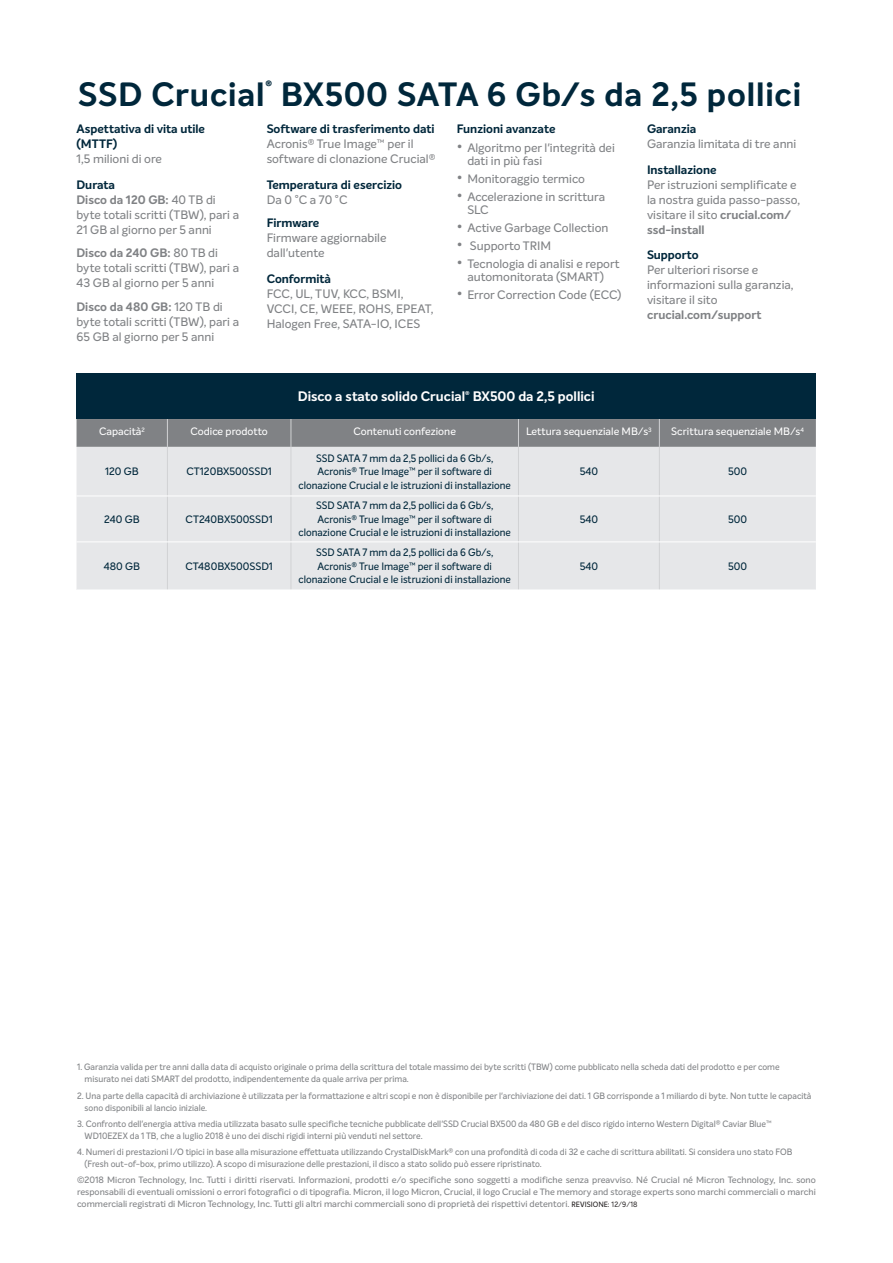
<style>
.page{position:relative;width:893px;height:1263px;background:#fff}
.page>*{position:absolute;margin:0;border:0;box-sizing:border-box;transform-origin:0 0}
.t1{font:700 33px "Intelo";letter-spacing:.025em;color:#00273b}
.Table_Header{font:700 13.5px "Intelo Alt";color:#fff}
.t2{font:500 12px/15px "Intelo Alt";color:#808285}
.none{font:700 12px/15px "Intelo Alt";color:#00273b}
.t3{font:800 11.4px "Intelo";color:#00273b}
.none-2{font:500 10.5px/13.5px "Intelo Alt";color:#00273b;text-align:center;scale:.95 1}
.none-3{font:500 10.5px "Intelo Alt";color:#fff}
.none-4{font:500 10.5px "Intelo Alt";color:#00273b}
.Legal{font:500 9px/12px "Intelo Alt";color:#808285;scale:.95 1}
.Legal-2{font:500 9px/12px "Intelo Alt";color:#808285;text-align:justify}
.s1{font-weight:500;color:#808285}
.s2{font-weight:700;color:#00273b}
.s3{font-weight:700}
.s4{font-size:15px}
.s5{font-family:"Intelo";font-size:7.5px;color:#231f20}
.s6{font-family:"Intelo";font-weight:400;font-size:7.5px;color:#231f20}
</style>
<div class="page">
<div style="left:77px;top:374px;width:739px;height:45px;background:#00273b"></div>
<div style="left:77px;top:447px;width:739px;height:143px;background:#e6e7e9"></div>
<div style="left:77px;top:419px;width:739px;height:28px;background:#808285"></div>
<hr style="left:167px;top:447px;width:1px;height:49px;background:#d1d2d4">
<hr style="left:291px;top:447px;width:1px;height:49px;background:#d1d2d4">
<hr style="left:518px;top:447px;width:1px;height:49px;background:#d1d2d4">
<hr style="left:659px;top:447px;width:1px;height:49px;background:#d1d2d4">
<hr style="left:167px;top:496px;width:1px;height:45px;background:#d1d2d4">
<hr style="left:291px;top:496px;width:1px;height:45px;background:#d1d2d4">
<hr style="left:518px;top:496px;width:1px;height:45px;background:#d1d2d4">
<hr style="left:659px;top:496px;width:1px;height:45px;background:#d1d2d4">
<hr style="left:167px;top:542px;width:1px;height:48px;background:#d1d2d4">
<hr style="left:291px;top:542px;width:1px;height:48px;background:#d1d2d4">
<hr style="left:518px;top:542px;width:1px;height:48px;background:#d1d2d4">
<hr style="left:659px;top:542px;width:1px;height:48px;background:#d1d2d4">
<hr style="left:77px;top:496px;width:90px;height:1px;background:#fff">
<hr style="left:167px;top:496px;width:124px;height:1px;background:#fff">
<hr style="left:291px;top:496px;width:227px;height:1px;background:#fff">
<hr style="left:518px;top:496px;width:141px;height:1px;background:#fff">
<hr style="left:659px;top:496px;width:157px;height:1px;background:#fff">
<hr style="left:77px;top:541px;width:90px;height:1px;background:#fff">
<hr style="left:167px;top:541px;width:124px;height:1px;background:#fff">
<hr style="left:291px;top:541px;width:227px;height:1px;background:#fff">
<hr style="left:518px;top:541px;width:141px;height:1px;background:#fff">
<hr style="left:659px;top:541px;width:157px;height:1px;background:#fff">
<p class="t1" style="left:78px;top:74px;width:188px">SSD Crucial</p>
<p class="t3" style="left:266px;top:78px;width:8px">®</p>
<p class="t1" style="left:281px;top:74px;width:522px">BX500 SATA 6 Gb/s da 2,5 pollici</p>
<p class="none" style="left:77px;top:121px;width:130px">Aspettativa di vita utile (MTTF)<br><span class="s1">1,5 milioni di ore</span></p>
<p class="t2" style="left:77px;top:177px;width:164px"><span class="s2">Durata<br></span><span class="s3">Disco da 120 GB:</span> 40 TB di byte totali scritti (TBW), pari a<br>21 GB al giorno per 5 anni</p>
<p class="t2" style="left:77px;top:245px;width:164px"><span class="s3">Disco da 240 GB:</span> 80 TB di byte totali scritti (TBW), pari a<br>43 GB al giorno per 5 anni</p>
<p class="t2" style="left:77px;top:299px;width:164px"><span class="s3">Disco da 480 GB:</span> 120 TB di byte totali scritti (TBW), pari a<br>65 GB al giorno per 5 anni</p>
<p class="t2" style="left:267px;top:121px;width:170px"><span class="s2">Software di trasferimento dati<br></span>Acronis® True Image™ per il software di clonazione Crucial®</p>
<p class="none" style="left:267px;top:177px;width:137px">Temperatura di esercizio<br><span class="s1">Da 0 °C a 70 °C</span></p>
<p class="t2" style="left:267px;top:216px;width:121px"><span class="s2">Firmware<br></span>Firmware aggiornabile dall'utente</p>
<p class="t2" style="left:267px;top:271px;width:168px"><span class="s2">Conformità<br></span>FCC, UL, TUV, KCC, BSMI,<br>VCCI, CE, WEEE, ROHS, EPEAT,<br>Halogen Free, SATA-IO, ICES</p>
<p class="none" style="left:457px;top:121px;width:100px">Funzioni avanzate</p>
<p class="t2" style="left:467px;top:141px;width:149px;line-height:13.5px;text-indent:-10px"><span class="s4">•</span> Algoritmo per l'integrità dei dati in più fasi</p>
<p class="t2" style="left:457px;top:171px;width:130px"><span class="s4">•</span> Monitoraggio termico</p>
<p class="t2" style="left:467px;top:190px;width:139px;line-height:13.5px;text-indent:-10px"><span class="s4">•</span> Accelerazione in scrittura<br>SLC</p>
<p class="t2" style="left:457px;top:220px;width:153px"><span class="s4">•</span> Active Garbage Collection</p>
<p class="t2" style="left:457px;top:238px;width:96px"><span class="s4">•</span> Supporto TRIM</p>
<p class="t2" style="left:457px;top:257px;width:164px;line-height:13.5px;text-align:center"><span class="s4">•</span> Tecnologia di analisi e report automonitorata (SMART)</p>
<p class="t2" style="left:457px;top:287px;width:166px"><span class="s4">•</span> Error Correction Code (ECC)</p>
<p class="Table_Header" style="left:298px;top:388px;width:298px">Disco a stato solido Crucial<sup>®</sup> BX500 da 2,5 pollici</p>
<p class="t2" style="left:647px;top:121px;width:151px"><span class="s2">Garanzia<br></span>Garanzia limitata di tre anni</p>
<p class="t2" style="left:647px;top:162px;width:155px"><span class="s2">Installazione<br></span>Per istruzioni semplificate e la nostra guida passo-passo, visitare il sito <span class="s3">crucial.com/ ssd-install</span></p>
<p class="t2" style="left:647px;top:248px;width:148px"><span class="s2">Supporto<br></span>Per ulteriori risorse e informazioni sulla garanzia, visitare il sito <span class="s3">crucial.com/support</span></p>
<p class="none-3" style="left:99px;top:425px;width:47px">Capacità<sup>2</sup></p>
<p class="none-3" style="left:190px;top:425px;width:79px">Codice prodotto</p>
<p class="none-3" style="left:353px;top:425px;width:104px">Contenuti confezione</p>
<p class="none-3" style="left:526px;top:425px;width:127px">Lettura sequenziale MB/s<sup>3</sup></p>
<p class="none-3" style="left:671px;top:425px;width:134px">Scrittura sequenziale MB/s<sup>4</sup></p>
<p class="none-4" style="left:105px;top:465px;width:35px">120 GB</p>
<p class="none-4" style="left:186px;top:465px;width:87px">CT120BX500SSD1</p>
<p class="none-2" style="left:316px;top:451px;width:188px">SSD SATA 7 mm da 2,5 pollici da 6 Gb/s,</p>
<p class="none-2" style="left:298px;top:465px;width:225px">Acronis® True Image™ per il software di clonazione Crucial e le istruzioni di installazione</p>
<p class="none-4" style="left:580px;top:465px;width:20px">540</p>
<p class="none-4" style="left:728px;top:465px;width:20px">500</p>
<p class="none-4" style="left:104px;top:513px;width:37px">240 GB</p>
<p class="none-4" style="left:185px;top:513px;width:89px">CT240BX500SSD1</p>
<p class="none-4" style="left:104px;top:560px;width:38px">480 GB</p>
<p class="none-4" style="left:185px;top:560px;width:89px">CT480BX500SSD1</p>
<p class="none-2" style="left:316px;top:499px;width:188px">SSD SATA 7 mm da 2,5 pollici da 6 Gb/s,</p>
<p class="none-2" style="left:298px;top:512px;width:225px">Acronis® True Image™ per il software di clonazione Crucial e le istruzioni di installazione</p>
<p class="none-4" style="left:580px;top:513px;width:20px">540</p>
<p class="none-4" style="left:728px;top:513px;width:20px">500</p>
<p class="none-2" style="left:316px;top:546px;width:188px">SSD SATA 7 mm da 2,5 pollici da 6 Gb/s,</p>
<p class="none-2" style="left:298px;top:559px;width:225px">Acronis® True Image™ per il software di clonazione Crucial e le istruzioni di installazione</p>
<p class="none-4" style="left:580px;top:560px;width:20px">540</p>
<p class="none-4" style="left:728px;top:560px;width:20px">500</p>
<p class="Legal" style="left:85px;top:1061px;width:733px;text-indent:-8px">1. Garanzia valida per tre anni dalla data di acquisto originale o prima della scrittura del totale massimo dei byte scritti (TBW) come pubblicato nella scheda dati del prodotto e per come misurato nei dati SMART del prodotto, indipendentemente da quale arriva per prima.</p>
<p class="Legal" style="left:85px;top:1089px;width:767px;text-indent:-8px">2. Una parte della capacità di archiviazione è utilizzata per la formattazione e altri scopi e non è disponibile per l'archiviazione dei dati. 1 GB corrisponde a 1 miliardo di byte. Non tutte le capacità sono disponibili al lancio iniziale.</p>
<p class="Legal" style="left:85px;top:1118px;width:725px;text-indent:-8px">3. Confronto dell'energia attiva media utilizzata basato sulle specifiche tecniche pubblicate dell'SSD Crucial BX500 da 480 GB e del disco rigido interno Western Digital® Caviar Blue™<br>WD10EZEX da 1 TB, che a luglio 2018 è uno dei dischi rigidi interni più venduti nel settore.</p>
<p class="Legal" style="left:85px;top:1146px;width:746px;text-indent:-8px">4. Numeri di prestazioni I/O tipici in base alla misurazione effettuata utilizzando CrystalDiskMark® con una profondità di coda di 32 e cache di scrittura abilitati. Si considera uno stato FOB (Fresh out-of-box, primo utilizzo). A scopo di misurazione delle prestazioni, il disco a stato solido può essere ripristinato.</p>
<p class="Legal-2" style="left:77px;top:1174px;width:740px">©2018 Micron Technology, Inc. Tutti i diritti riservati. Informazioni, prodotti e/o specifiche sono soggetti a modifiche senza preavviso. Né Crucial né Micron Technology, Inc. sono responsabili di eventuali omissioni o errori fotografici o di tipografia. Micron, il logo Micron, Crucial, il logo Crucial e The memory and storage experts sono marchi commerciali o marchi commerciali registrati di Micron Technology, Inc. Tutti gli altri marchi commerciali sono di proprietà dei rispettivi detentori. <span class="s5">REVISIONE:</span> <span class="s6">12/9/18</span></p>
</div>
